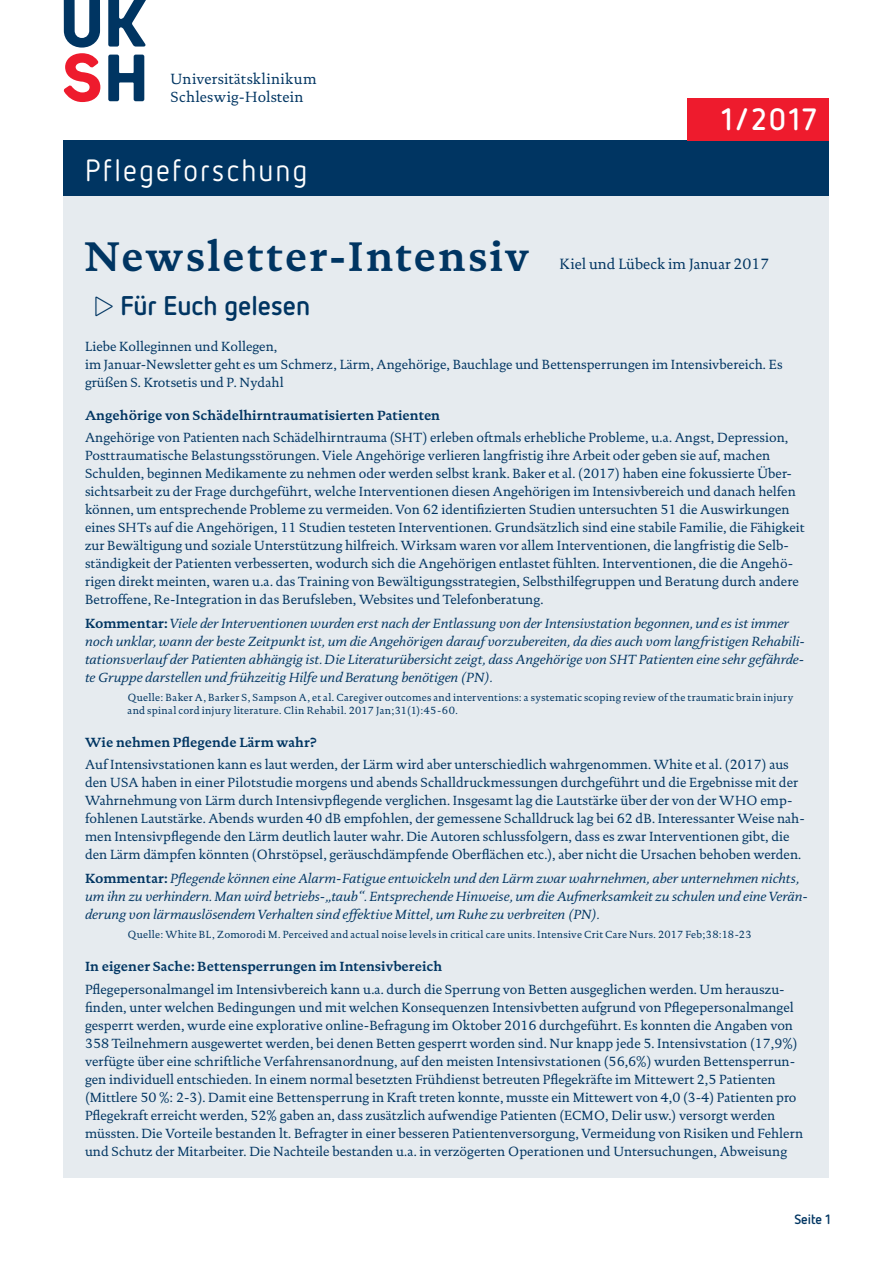
<style>
.page{position:relative;width:893px;height:1263px;background:#fff}
.page>*{position:absolute;margin:0;border:0;box-sizing:border-box;transform-origin:0 0}
.t1{font:700 42px "DTL Documenta TOT";letter-spacing:.045em;color:#003562}
.t2{font:30.75px "Netto OT";letter-spacing:.075em;color:#fff}
.t3{font:700 30.75px "Netto OT";color:#fff}
.t4{font:700 27px "Netto OT";color:#003562}
.t5{font:15px/18px "DTL Documenta TOT";letter-spacing:.02em;color:#003562}
.t6{font:15px "DTL Documenta WT";color:#003562}
.t7{font:13.5px/18px "DTL Documenta TOT";color:#003562}
.t8{font:italic 13.5px/18px "DTL Documenta TOT";color:#003562}
.t9{font:700 13.5px "DTL Documenta TOT";color:#003562}
.t10{font:700 13.5px "Netto OT";color:#003562}
.t11{font:10.5px/12.6px "DTL Documenta TOT";letter-spacing:.025em;color:#003562}
.s1{font-family:"Netto Icons OT";font-weight:300}
.s2{font-weight:700;font-style:normal}
</style>
<div class="page">
<div style="left:64px;top:140px;width:765px;height:56px;background:#003562"></div>
<div style="left:64px;top:196px;width:765px;height:982px;background:#e6ebef"></div>
<svg style="left:108px;top:55px;width:36px;height:46px"></svg>
<svg style="left:64px;top:0;width:36px;height:102px"></svg>
<svg style="left:108px;top:0;width:38px;height:47px"></svg>
<div style="left:688px;top:98px;width:141px;height:42px;background:#ee1b2d"></div>
<p class="t5" style="left:171px;top:70px;width:148px">Universitätsklinikum<br>Schleswig-Holstein</p>
<h2 class="t2" style="left:85px;top:151px;width:224px">Pflegeforschung</h2>
<h1 class="t1" style="left:85px;top:231px;width:445px">Newsletter-Intensiv</h1>
<h2 class="t3" style="left:721px;top:100px;width:97px">1/2017</h2>
<p class="t6" style="left:560px;top:255px;width:211px">Kiel und Lübeck im Januar 2017</p>
<h3 class="t4" style="left:85px;top:288px;width:227px"><span class="s1">&gt;</span>Für Euch gelesen</h3>
<p class="t7" style="left:85px;top:337px;width:699px">Liebe Kolleginnen und Kollegen,<br>im Januar-Newsletter geht es um Schmerz, Lärm, Angehörige, Bauchlage und Bettensperrungen im Intensivbereich. Es grüßen S. Krotsetis und P. Nydahl</p>
<p class="t9" style="left:85px;top:407px;width:357px">Angehörige von Schädelhirntraumatisierten Patienten</p>
<p class="t7" style="left:85px;top:428px;width:721px">Angehörige von Patienten nach Schädelhirntrauma (SHT) erleben oftmals erhebliche Probleme, u.a. Angst, Depression, Posttraumatische Belastungsstörungen. Viele Angehörige verlieren langfristig ihre Arbeit oder geben sie auf, machen Schulden, beginnen Medikamente zu nehmen oder werden selbst krank. Baker et al. (2017) haben eine fokussierte Über&shy;sichtsarbeit zu der Frage durchgeführt, welche Interventionen diesen Angehörigen im Intensivbereich und danach helfen können, um entsprechende Probleme zu vermeiden. Von 62 identifizierten Studien untersuchten 51 die Auswirkungen eines SHTs auf die Angehörigen, 11 Studien testeten Interventionen. Grundsätzlich sind eine stabile Familie, die Fähigkeit zur Bewältigung und soziale Unterstützung hilfreich. Wirksam waren vor allem Interventionen, die langfristig die Selb&shy;ständigkeit der Patienten verbesserten, wodurch sich die Angehörigen entlastet fühlten. Interventionen, die die Angehö&shy;rigen direkt meinten, waren u.a. das Training von Bewältigungsstrategien, Selbsthilfegruppen und Beratung durch andere Betroffene, Re-Integration in das Berufsleben, Websites und Telefonberatung.</p>
<p class="t8" style="left:85px;top:614px;width:721px"><span class="s2">Kommentar:</span> Viele der Interventionen wurden erst nach der Entlassung von der Intensivstation begonnen, und es ist immer noch unklar, wann der beste Zeitpunkt ist, um die Angehörigen darauf vorzubereiten, da dies auch vom langfristigen Rehabili&shy;tationsverlauf der Patienten abhängig ist. Die Literaturübersicht zeigt, dass Angehörige von SHT Patienten eine sehr gefährde&shy;te Gruppe darstellen und frühzeitig Hilfe und Beratung benötigen (PN).</p>
<p class="t11" style="left:128px;top:691px;width:667px">Quelle: Baker A, Barker S, Sampson A, et al. Caregiver outcomes and interventions: a systematic scoping review of the traumatic brain injury and spinal cord injury literature. Clin Rehabil. 2017 Jan;31(1):45-60.</p>
<p class="t9" style="left:85px;top:734px;width:233px">Wie nehmen Pflegende Lärm wahr?</p>
<p class="t7" style="left:85px;top:755px;width:721px">Auf Intensivstationen kann es laut werden, der Lärm wird aber unterschiedlich wahrgenommen. White et al. (2017) aus den USA haben in einer Pilotstudie morgens und abends Schalldruckmessungen durchgeführt und die Ergebnisse mit der Wahrnehmung von Lärm durch Intensivpflegende verglichen. Insgesamt lag die Lautstärke über der von der WHO emp&shy;fohlenen Lautstärke. Abends wurden 40 dB empfohlen, der gemessene Schalldruck lag bei 62 dB. Interessanter Weise nah&shy;men Intensivpflegende den Lärm deutlich lauter wahr. Die Autoren schlussfolgern, dass es zwar Interventionen gibt, die den Lärm dämpfen könnten (Ohrstöpsel, geräuschdämpfende Oberflächen etc.), aber nicht die Ursachen behoben werden.</p>
<p class="t8" style="left:85px;top:870px;width:724px"><span class="s2">Kommentar:</span> Pflegende können eine Alarm-Fatigue entwickeln und den Lärm zwar wahrnehmen, aber unternehmen nichts, um ihn zu verhindern. Man wird betriebs-„taub“. Entsprechende Hinweise, um die Aufmerksamkeit zu schulen und eine Verän&shy;derung von lärmauslösendem Verhalten sind effektive Mittel, um Ruhe zu verbreiten (PN).</p>
<p class="t11" style="left:128px;top:928px;width:626px">Quelle: White BL, Zomorodi M. Perceived and actual noise levels in critical care units. Intensive Crit Care Nurs. 2017 Feb;38:18-23</p>
<p class="t9" style="left:85px;top:958px;width:359px">In eigener Sache: Bettensperrungen im Intensivbereich</p>
<p class="t7" style="left:85px;top:980px;width:720px">Pflegepersonalmangel im Intensivbereich kann u.a. durch die Sperrung von Betten ausgeglichen werden. Um herauszu&shy;finden, unter welchen Bedingungen und mit welchen Konsequenzen Intensivbetten aufgrund von Pflegepersonalmangel gesperrt werden, wurde eine explorative online-Befragung im Oktober 2016 durchgeführt. Es konnten die Angaben von 358 Teilnehmern ausgewertet werden, bei denen Betten gesperrt worden sind. Nur knapp jede 5. Intensivstation (17,9%) verfügte über eine schriftliche Verfahrensanordnung, auf den meisten Intensivstationen (56,6%) wurden Bettensperrun&shy;gen individuell entschieden. In einem normal besetzten Frühdienst betreuten Pflegekräfte im Mittewert 2,5 Patienten (Mittlere 50 %: 2-3). Damit eine Bettensperrung in Kraft treten konnte, musste ein Mittewert von 4,0 (3-4) Patienten pro Pflegekraft erreicht werden, 52% gaben an, dass zusätzlich aufwendige Patienten (ECMO, Delir usw.) versorgt werden müssten. Die Vorteile bestanden lt. Befragter in einer besseren Patientenversorgung, Vermeidung von Risiken und Fehlern und Schutz der Mitarbeiter. Die Nachteile bestanden u.a. in verzögerten Operationen und Untersuchungen, Abweisung</p>
<p class="t10" style="left:794px;top:1210px;width:38px">Seite 1</p>
</div>
